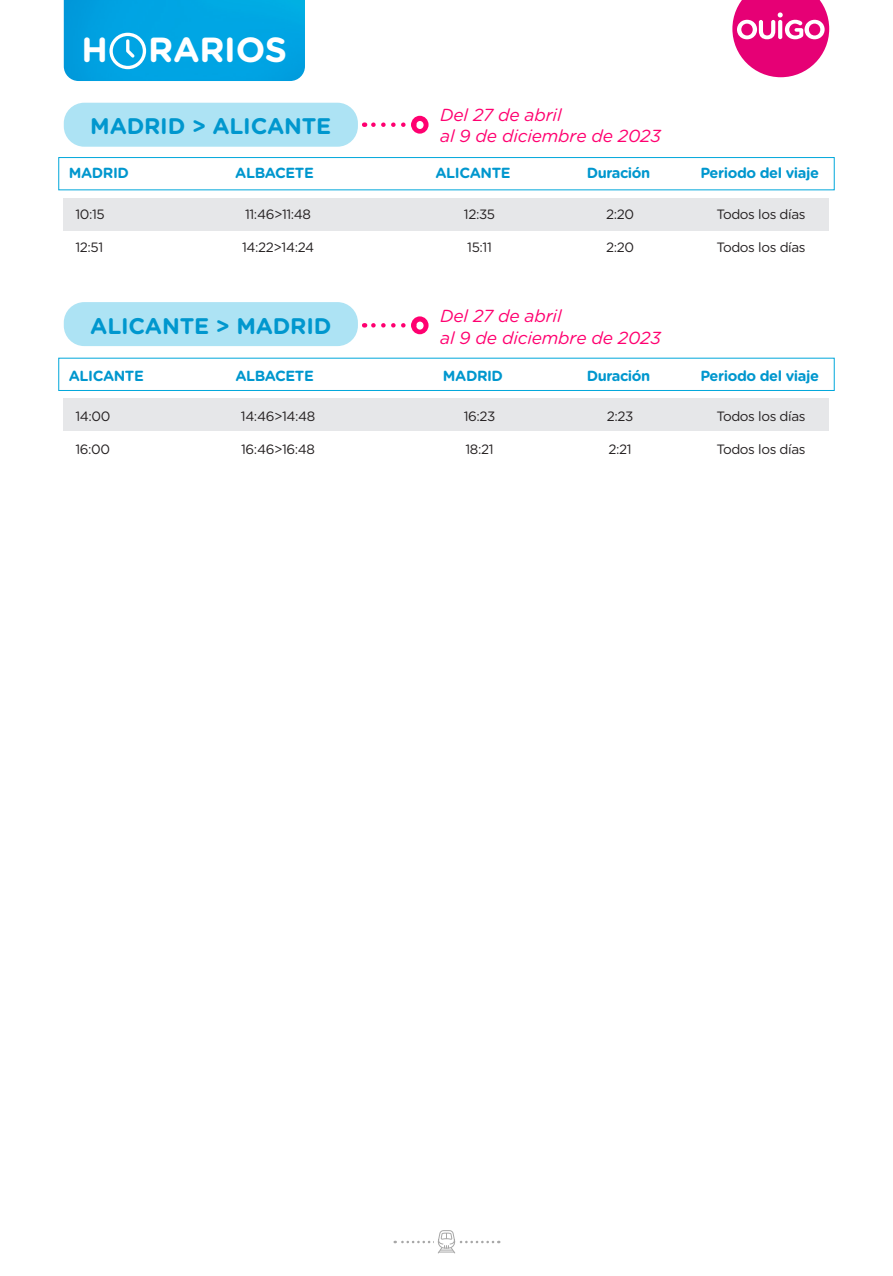
<style>
.page{position:relative;width:893px;height:1276px;background:#fff}
.page>*{position:absolute;margin:0;border:0;box-sizing:border-box;transform-origin:0 0}
.t1{font:700 34.8px "Gotham Rounded";letter-spacing:-.01em;color:#fff}
.t2{font:700 22.65px "Gotham Rounded";letter-spacing:-.01em;color:#0097ce}
.t3{font:italic 17.4px/21.6px "Gotham Rounded";letter-spacing:-.01em;color:#ff0070}
.t4{font:700 14.7px "Gotham Rounded";letter-spacing:-.03em;color:#0097ce}
.t5{font:13.5px "Gotham Rounded";letter-spacing:-.03em;color:#231f20}
</style>
<div class="page">
<img style="left:64px;top:0;width:241px;height:81px">
<svg style="left:109px;top:33px;width:37px;height:36px"></svg>
<div style="left:64px;top:198px;width:765px;height:32px;background:#e6e7e9"></div>
<div style="left:58px;top:157px;width:777px;height:33px;border:1px solid #00a7db"></div>
<svg style="left:411px;top:116px;width:18px;height:18px"></svg>
<svg style="left:364px;top:122px;width:39px;height:5px"></svg>
<div style="left:64px;top:103px;width:294px;height:44px;background:#ade3f4"></div>
<div style="left:64px;top:302px;width:294px;height:44px;background:#ade3f4"></div>
<div style="left:64px;top:398px;width:765px;height:33px;background:#e6e7e9"></div>
<div style="left:58px;top:358px;width:777px;height:33px;border:1px solid #00a7db"></div>
<svg style="left:411px;top:316px;width:18px;height:18px"></svg>
<svg style="left:364px;top:323px;width:39px;height:4px"></svg>
<svg style="left:732px;top:0;width:97px;height:77px"></svg>
<svg style="left:395px;top:1230px;width:104px;height:24px"></svg>
<p class="t1" style="left:82px;top:24px;width:207px">H RARIOS</p>
<p class="t2" style="left:90px;top:109px;width:243px">MADRID &gt; ALICANTE</p>
<p class="t3" style="left:440px;top:103px;width:123px">Del 27 de abril</p>
<p class="t3" style="left:440px;top:125px;width:222px">al 9 de diciembre de 2023</p>
<p class="t4" style="left:69px;top:162px;width:62px">MADRID</p>
<p class="t4" style="left:235px;top:162px;width:80px">ALBACETE</p>
<p class="t4" style="left:435px;top:162px;width:76px">ALICANTE</p>
<p class="t4" style="left:587px;top:162px;width:65px">Duración</p>
<p class="t4" style="left:700px;top:162px;width:120px">Periodo del viaje</p>
<p class="t5" style="left:75px;top:205px;width:31px">10:15</p>
<p class="t5" style="left:245px;top:205px;width:67px">11:46&gt;11:48</p>
<p class="t5" style="left:464px;top:205px;width:33px">12:35</p>
<p class="t5" style="left:606px;top:205px;width:30px">2:20</p>
<p class="t5" style="left:716px;top:205px;width:91px">Todos los días</p>
<p class="t5" style="left:75px;top:238px;width:29px">12:51</p>
<p class="t5" style="left:242px;top:238px;width:74px">14:22&gt;14:24</p>
<p class="t5" style="left:467px;top:238px;width:26px">15:11</p>
<p class="t5" style="left:606px;top:238px;width:30px">2:20</p>
<p class="t5" style="left:716px;top:238px;width:91px">Todos los días</p>
<p class="t2" style="left:90px;top:310px;width:243px">ALICANTE &gt; MADRID</p>
<p class="t3" style="left:440px;top:304px;width:222px">Del 27 de abril<br>al 9 de diciembre de 2023</p>
<p class="t4" style="left:69px;top:365px;width:76px">ALICANTE</p>
<p class="t4" style="left:235px;top:365px;width:80px">ALBACETE</p>
<p class="t4" style="left:443px;top:365px;width:62px">MADRID</p>
<p class="t4" style="left:587px;top:365px;width:65px">Duración</p>
<p class="t4" style="left:700px;top:365px;width:120px">Periodo del viaje</p>
<p class="t5" style="left:75px;top:407px;width:37px">14:00</p>
<p class="t5" style="left:241px;top:407px;width:76px">14:46&gt;14:48</p>
<p class="t5" style="left:464px;top:407px;width:33px">16:23</p>
<p class="t5" style="left:607px;top:407px;width:28px">2:23</p>
<p class="t5" style="left:716px;top:407px;width:91px">Todos los días</p>
<p class="t5" style="left:75px;top:440px;width:36px">16:00</p>
<p class="t5" style="left:241px;top:440px;width:75px">16:46&gt;16:48</p>
<p class="t5" style="left:465px;top:440px;width:30px">18:21</p>
<p class="t5" style="left:608px;top:440px;width:25px">2:21</p>
<p class="t5" style="left:716px;top:440px;width:91px">Todos los días</p>
</div>
